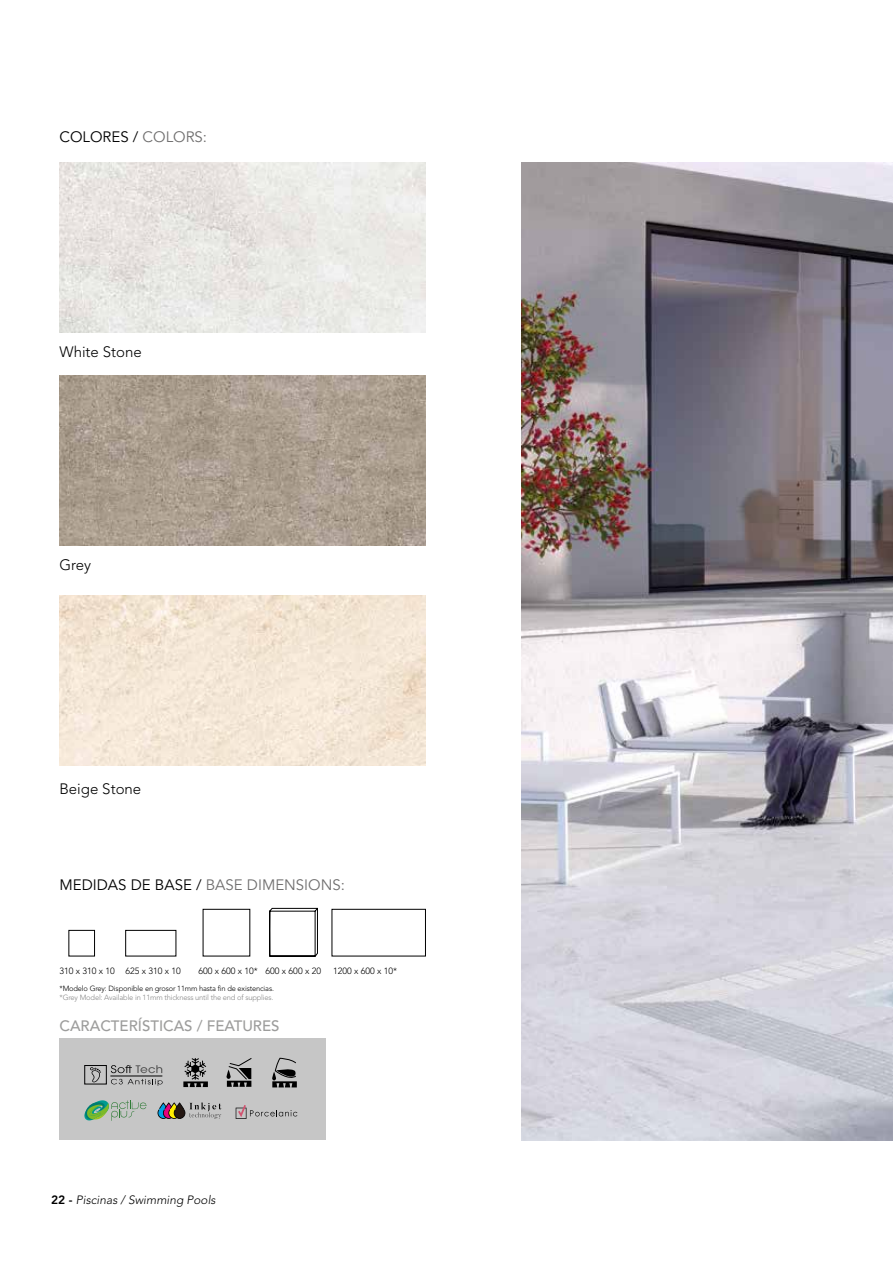
<style>
.page{position:relative;width:893px;height:1263px;background:#fff}
.page>*{position:absolute;margin:0;border:0;box-sizing:border-box;transform-origin:0 0}
.t1{font:15px "Avenir LT Std";color:#706f6f}
.t2{font:300 15px "Avenir LT Std";color:#000}
.t3{font:500 15px "Avenir LT Std";color:#9d9d9c}
.t4{font:15px "Avenir LT Std";color:#000}
.t5{font:italic 300 12px "Avenir LT Std";color:#000}
.t6{font:300 9px "Avenir LT Std";color:#000}
.t7{font:300 7.5px "Avenir LT Std";letter-spacing:-.02em;color:#878787}
.t8{font:300 7.5px "Avenir LT Std";letter-spacing:-.02em;color:#000}
.s1{color:#706f6f}
.s2{color:#000}
.s3{font-weight:800;font-style:normal}
</style>
<div class="page">
<div style="left:60px;top:1038px;width:266px;height:102px;background:#c6c6c6"></div>
<img style="left:522px;top:162px;width:371px;height:978px">
<svg style="left:227px;top:1058px;width:25px;height:29px"></svg>
<svg style="left:227px;top:1069px;width:4px;height:10px"></svg>
<svg style="left:272px;top:1058px;width:25px;height:29px"></svg>
<svg style="left:84px;top:1058px;width:137px;height:63px"></svg>
<svg style="left:236px;top:1105px;width:61px;height:14px"></svg>
<img style="left:60px;top:595px;width:365px;height:170px">
<img style="left:60px;top:162px;width:365px;height:170px">
<img style="left:60px;top:375px;width:365px;height:170px">
<div style="left:69px;top:930px;width:26px;height:26px;border:1px solid #000"></div>
<div style="left:125px;top:930px;width:51px;height:26px;border:1px solid #000"></div>
<div style="left:332px;top:909px;width:94px;height:47px;border:1px solid #000"></div>
<svg style="left:269px;top:908px;width:49px;height:48px"></svg>
<h1 class="t4" style="left:60px;top:129px;width:149px">COLORES / <span class="s1">COLORS:</span></h1>
<h1 class="t2" style="left:60px;top:343px;width:84px">White Stone</h1>
<h1 class="t2" style="left:60px;top:556px;width:33px">Grey</h1>
<h1 class="t2" style="left:60px;top:780px;width:83px">Beige Stone</h1>
<h1 class="t1" style="left:60px;top:876px;width:287px"><span class="s2">MEDIDAS DE BASE /</span> BASE DIMENSIONS:</h1>
<p class="t6" style="left:60px;top:965px;width:123px">310 x 310 x 10 625 x 310 x 10</p>
<p class="t6" style="left:198px;top:965px;width:124px">600 x 600 x 10* 600 x 600 x 20</p>
<p class="t6" style="left:333px;top:965px;width:66px">1200 x 600 x 10*</p>
<p class="t8" style="left:60px;top:984px;width:216px">*Modelo Grey: Disponible en grosor 11mm hasta fin de existencias.</p>
<p class="t7" style="left:60px;top:993px;width:216px">*Grey Model: Available in 11mm thickness until the end of supplies.</p>
<h1 class="t3" style="left:60px;top:1017px;width:222px">CARACTERÍSTICAS / FEATURES</h1>
<h2 class="t5" style="left:51px;top:1192px;width:166px"><span class="s3">22 -</span> Piscinas / Swimming Pools</h2>
</div>
